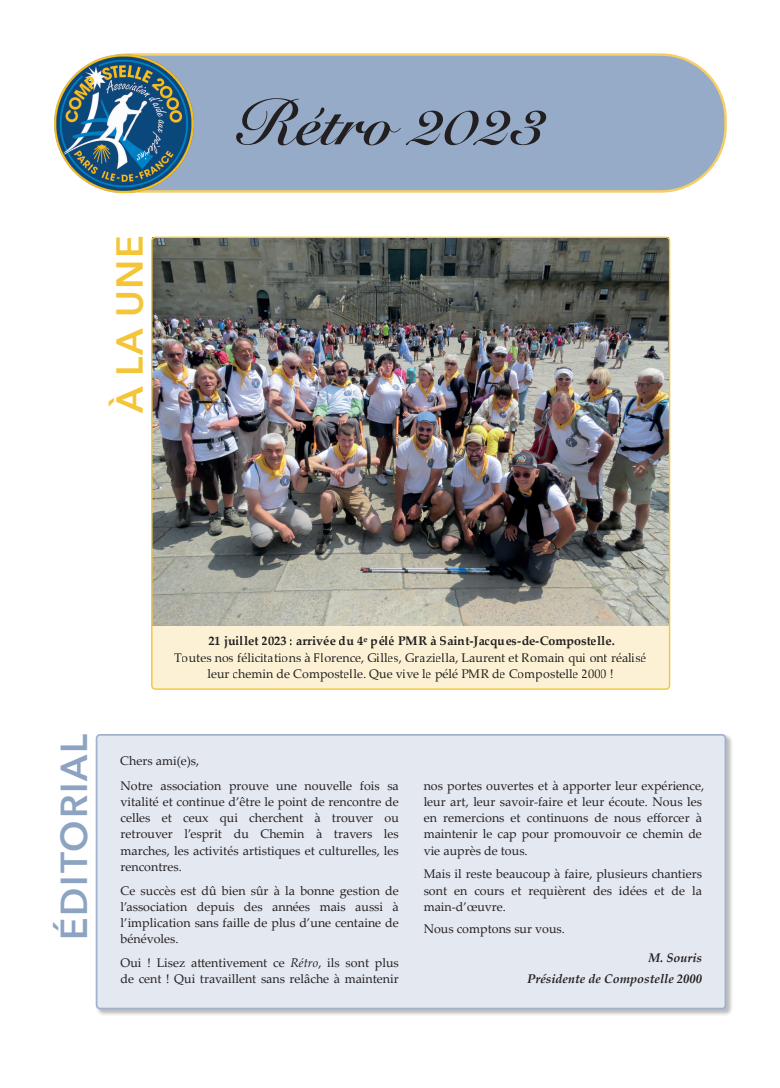
<style>
.page{position:relative;width:780px;height:1088px;background:#fff}
.page>*{position:absolute;margin:0;border:0;box-sizing:border-box;transform-origin:0 0}
.t1{font:700 62.5px "Snell Roundhand";color:#231f20}
.t2{font:600 37.5px "Avenir Next";letter-spacing:.05em;color:#8ca3c2}
.t3{font:600 37.5px "Avenir Next";color:#f5c538}
.t4{font:12.5px/16.2px "Palatino Linotype";color:#231f20;text-align:justify}
.t5{font:italic 700 12.5px/21.2px "Palatino Linotype";color:#231f20;text-align:right}
.s1{font-weight:700}
.s2{font-style:italic}
</style>
<div class="page">
<div style="left:96px;top:734px;width:637px;height:282px;background:#231f20;opacity:.3"></div>
<div style="left:97px;top:735px;width:628px;height:273px;background:#e4e8f0;border-radius:4px"></div>
<div style="left:96px;top:734px;width:630px;height:275px;border:2px solid #a0b2cc;border-radius:4px"></div>
<div style="left:152px;top:625px;width:517px;height:64px;background:#fcf1d4"></div>
<img style="left:153px;top:239px;width:515px;height:386px">
<div style="left:64px;top:55px;width:661px;height:136px;background:#96abc7;border-radius:65px"></div>
<div style="left:63px;top:53px;width:663px;height:140px;border:2px solid #f7ce65;border-radius:65px"></div>
<img style="left:54px;top:53px;width:141px;height:141px;border-radius:50%">
<h2 class="t3" style="left:105px;top:413px;width:180px;rotate:-90deg">À LA UNE</h2>
<h1 class="t1" style="left:239px;top:86px;width:307px">Rétro 2023</h1>
<h2 class="t2" style="left:50px;top:940px;width:208px;rotate:-90deg">ÉDITORIAL</h2>
<p class="t4" style="left:174px;top:634px;width:474px;text-align:center"><span class="s1">21 juillet 2023 : arrivée du 4</span><sup>e</sup> <span class="s1">pélé PMR à Saint‑Jacques‑de‑Compostelle.<br></span>Toutes nos félicitations à Florence, Gilles, Graziella, Laurent et Romain qui ont réalisé leur chemin de Compostelle. Que vive le pélé PMR de Compostelle 2000 !</p>
<p class="t4" style="left:120px;top:754px;width:80px">Chers ami(e)s,</p>
<p class="t4" style="left:120px;top:778px;width:280px">Notre association prouve une nouvelle fois sa vitalité et continue d’être le point de rencontre de celles et ceux qui cherchent à trouver ou retrouver l’esprit du Chemin à travers les marches, les activités artistiques et culturelles, les rencontres.</p>
<p class="t4" style="left:120px;top:883px;width:280px">Ce succès est dû bien sûr à la bonne gestion de l’association depuis des années mais aussi à l’implication sans faille de plus d’une centaine de bénévoles.</p>
<p class="t4" style="left:120px;top:956px;width:280px">Oui ! Lisez attentivement ce <span class="s2">Rétro</span>, ils sont plus de cent ! Qui travaillent sans relâche à maintenir</p>
<p class="t4" style="left:423px;top:779px;width:282px;text-align:left">nos portes ouvertes et à apporter leur expérience, leur art, leur savoir‑faire et leur écoute. Nous les en remercions et continuons de nous efforcer à maintenir le cap pour promouvoir ce chemin de vie auprès de tous.</p>
<p class="t4" style="left:423px;top:867px;width:280px">Mais il reste beaucoup à faire, plusieurs chantiers sont en cours et requièrent des idées et de la main‑d’œuvre.</p>
<p class="t4" style="left:423px;top:922px;width:143px">Nous comptons sur vous.</p>
<p class="t5" style="left:527px;top:949px;width:176px">M. Souris<br>Présidente de Compostelle 2000</p>
</div>
